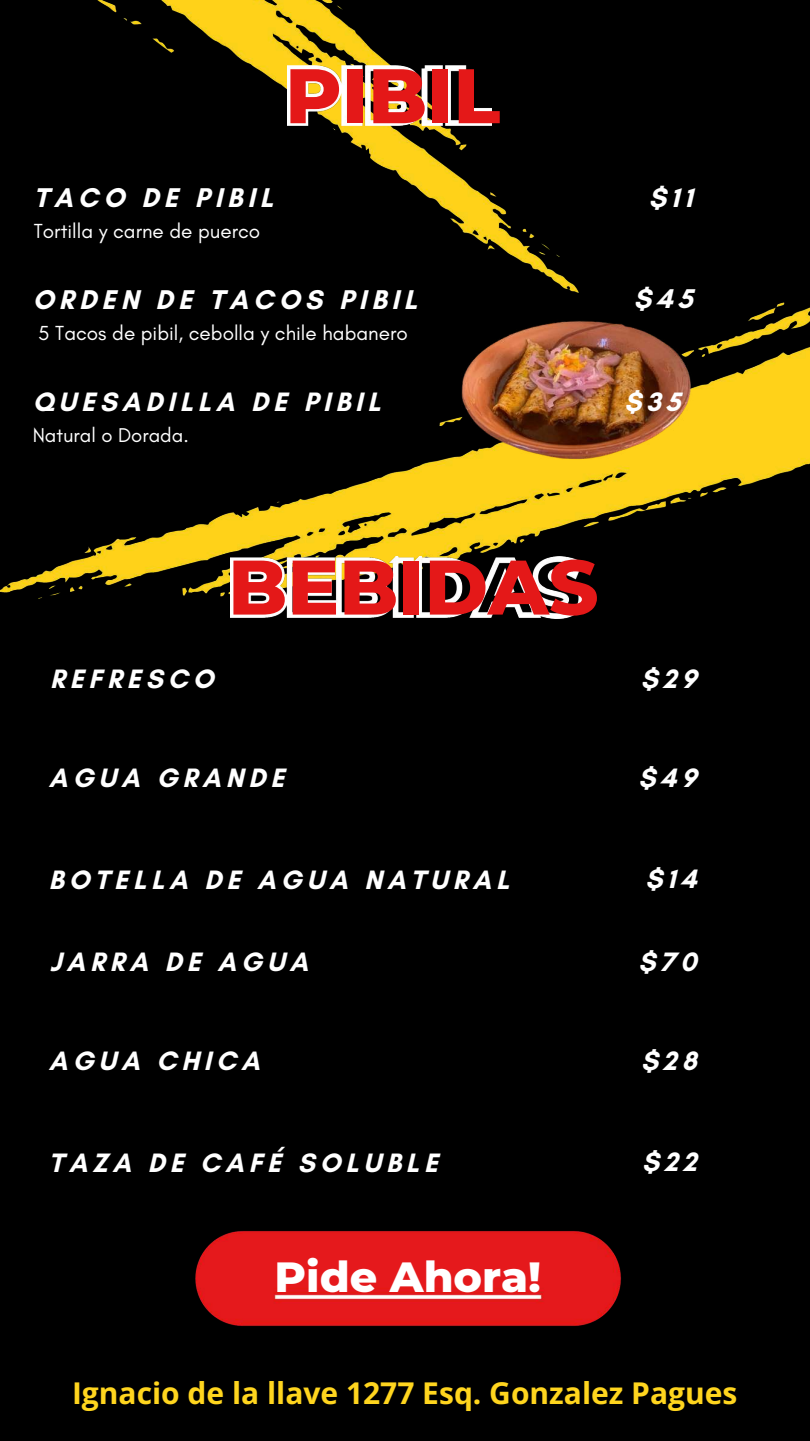
<style>
.page{position:relative;width:810px;height:1441px;background:#fff}
.page>*{position:absolute;margin:0;border:0;box-sizing:border-box;transform-origin:0 0}
.t1{font:800 77.1px "Montserrat";color:#e41818}
.t2{font:800 43px "Montserrat";color:#fff}
.t3{font:700 30px "Open Sans";color:#ffd51e}
.t4{font:700 27.6px "Glacial Indifference";letter-spacing:.18em;color:#fff}
.t5{font:700 27.1px "Glacial Indifference";letter-spacing:.18em;color:#fff}
.t6{font:20.7px "Glacial Indifference";color:#fff}
.t7{font:20.3px "Glacial Indifference";color:#fff}
</style>
<div class="page">
<div style="left:0;top:0;width:810px;height:1440px;background:#000"></div>
<img style="left:0;top:0;width:810px;height:603px">
<img style="left:462px;top:193px;width:235px;height:314px">
<img style="left:231px;top:556px;width:352px;height:62px">
<img style="left:195px;top:1231px;width:426px;height:95px">
<img style="left:288px;top:66px;width:204px;height:60px">
<h1 class="t1" style="left:285px;top:49px;width:217px">PIBIL</h1>
<p class="t4" style="left:34px;top:181px;width:241px">TACO DE PIBIL</p>
<p class="t6" style="left:34px;top:219px;width:228px">Tortilla y carne de puerco</p>
<p class="t4" style="left:33px;top:282px;width:386px">ORDEN DE TACOS PIBIL</p>
<p class="t6" style="left:38px;top:320px;width:371px">5 Tacos de pibil, cebolla y chile habanero</p>
<p class="t5" style="left:33px;top:385px;width:349px">QUESADILLA DE PIBIL</p>
<p class="t7" style="left:33px;top:422px;width:158px">Natural o Dorada.</p>
<p class="t4" style="left:649px;top:181px;width:45px">$11</p>
<p class="t4" style="left:634px;top:282px;width:61px">$45</p>
<p class="t5" style="left:625px;top:385px;width:58px">$35</p>
<h1 class="t1" style="left:228px;top:540px;width:372px">BEBIDAS</h1>
<p class="t5" style="left:50px;top:661px;width:165px">REFRESCO</p>
<p class="t5" style="left:641px;top:661px;width:58px">$29</p>
<p class="t5" style="left:49px;top:761px;width:237px">AGUA GRANDE</p>
<p class="t5" style="left:638px;top:761px;width:60px">$49</p>
<p class="t5" style="left:49px;top:863px;width:462px">BOTELLA DE AGUA NATURAL</p>
<p class="t5" style="left:646px;top:862px;width:53px">$14</p>
<p class="t5" style="left:50px;top:944px;width:260px">JARRA DE AGUA</p>
<p class="t5" style="left:639px;top:944px;width:60px">$70</p>
<p class="t5" style="left:49px;top:1044px;width:212px">AGUA CHICA</p>
<p class="t5" style="left:641px;top:1044px;width:57px">$28</p>
<p class="t5" style="left:49px;top:1146px;width:391px">TAZA DE CAFÉ SOLUBLE</p>
<p class="t5" style="left:642px;top:1145px;width:56px">$22</p>
<h2 class="t2" style="left:275px;top:1249px;width:268px">Pide Ahora!</h2>
<p class="t3" style="left:72px;top:1371px;width:667px">Ignacio de la llave 1277 Esq. Gonzalez Pagues</p>
</div>
